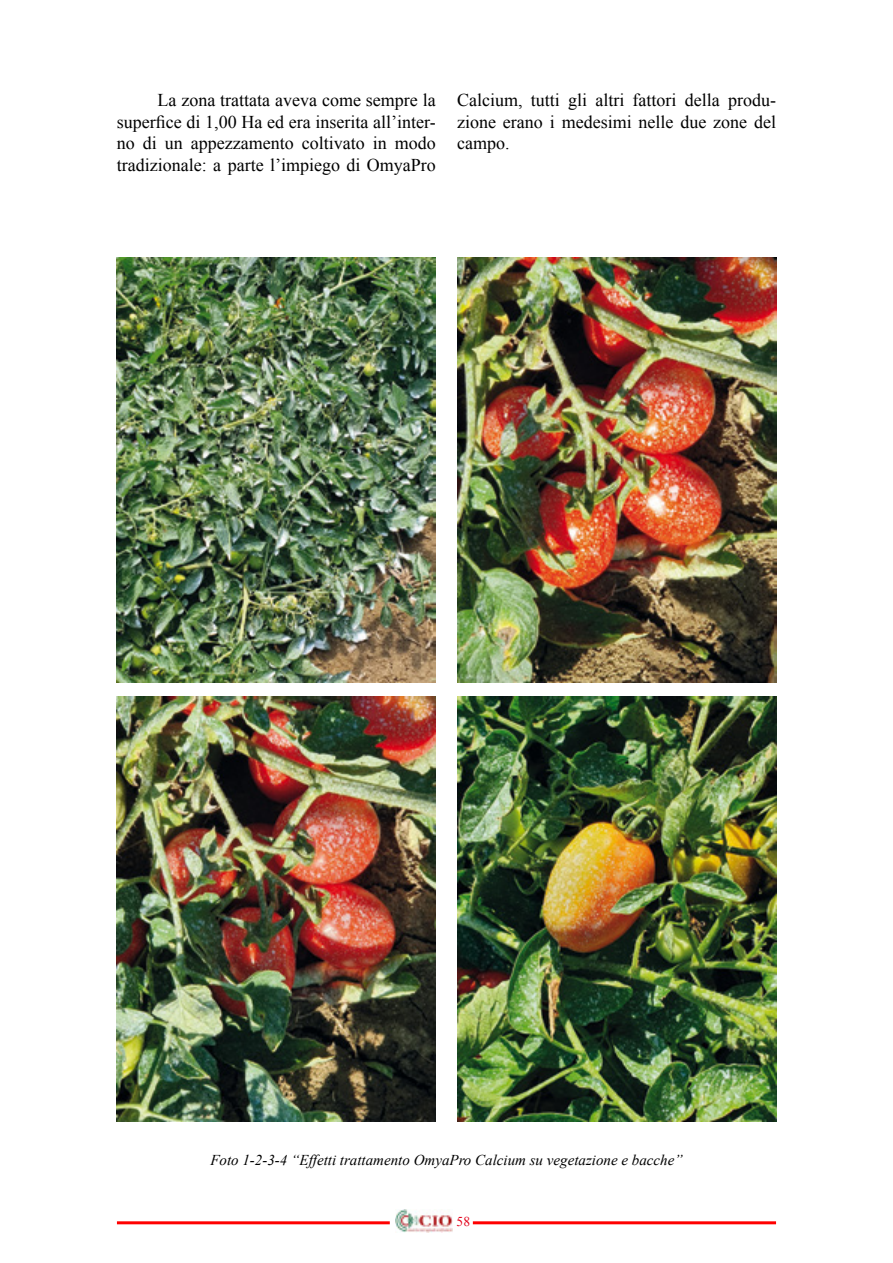
<style>
.page{position:relative;width:893px;height:1263px;background:#fff}
.page>*{position:absolute;margin:0;border:0;box-sizing:border-box;transform-origin:0 0}
.t1{font:18px/21.6px "Times New Roman";color:#000;text-align:justify}
.t2{font:italic 15px "Times New Roman";color:#000}
.t3{font:13.5px "Times New Roman";color:#e2001a}
</style>
<div class="page">
<img style="left:396px;top:1210px;width:57px;height:22px">
<hr style="left:117px;top:1221px;width:273px;height:3px;background:#f00">
<hr style="left:473px;top:1221px;width:303px;height:3px;background:#f00">
<img style="left:117px;top:257px;width:319px;height:426px">
<img style="left:457px;top:257px;width:319px;height:426px">
<img style="left:117px;top:696px;width:319px;height:425px">
<img style="left:457px;top:696px;width:319px;height:425px">
<p class="t1" style="left:117px;top:89px;width:320px;text-indent:40px">La zona trattata aveva come sempre la superfice di 1,00 Ha ed era inserita all’inter&shy;no di un appezzamento coltivato in modo tradizionale: a parte l’impiego di OmyaPro</p>
<p class="t1" style="left:457px;top:89px;width:320px">Calcium, tutti gli altri fattori della produ&shy;zione erano i medesimi nelle due zone del campo.</p>
<p class="t2" style="left:210px;top:1149px;width:474px">Foto 1-2-3-4 “Effetti trattamento OmyaPro Calcium su vegetazione e bacche”</p>
<p class="t3" style="left:457px;top:1212px;width:15px">58</p>
</div>
